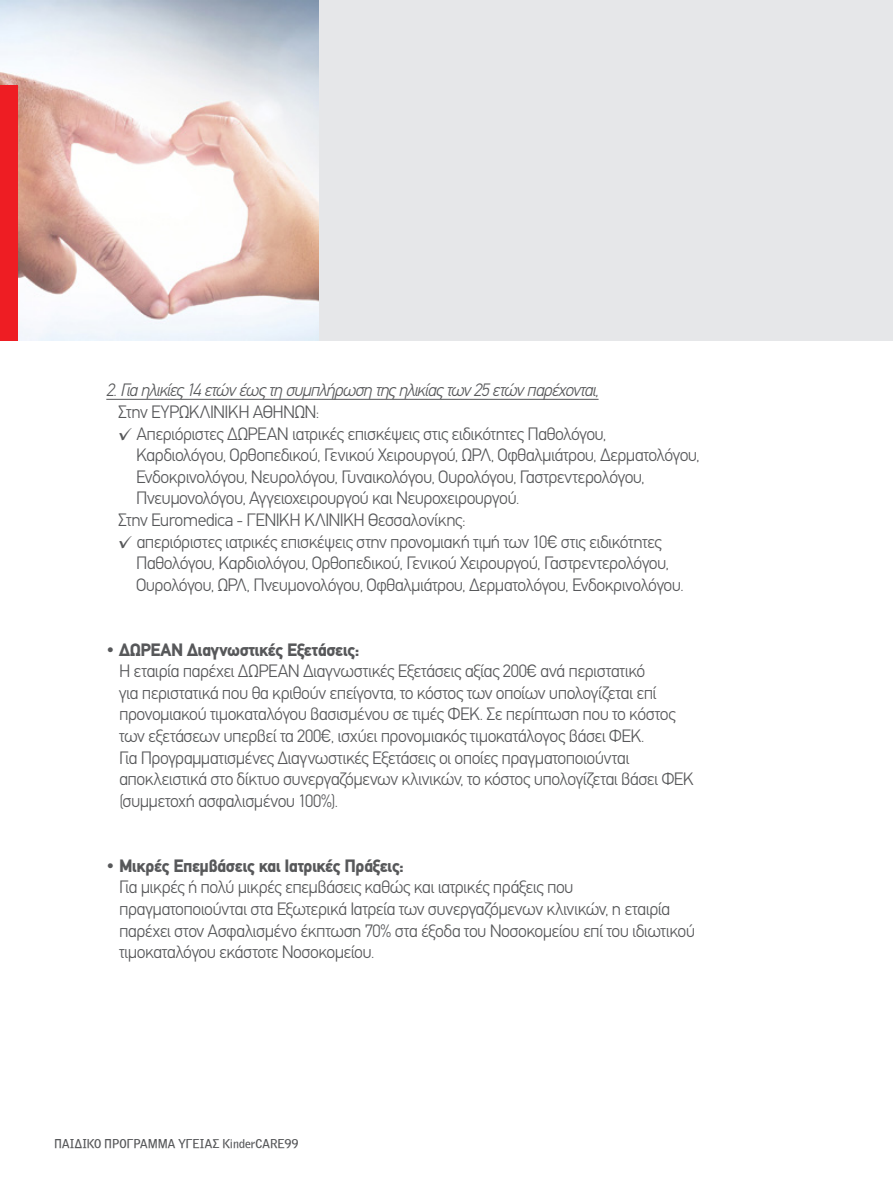
<style>
.page{position:relative;width:893px;height:1191px;background:#fff}
.page>*{position:absolute;margin:0;border:0;box-sizing:border-box;transform-origin:0 0}
.t1{font:300 18px/21.6px "PF Din Text";letter-spacing:-.03em;color:#57585a}
.t2{font:italic 300 18px "PF Din Text";letter-spacing:-.05em;color:#57585a}
.t3{font:12px "PF Bell Gothic";letter-spacing:.01em;color:#57585a}
.s1{font-family:"PF Beau Sans Pro";font-weight:700}
.s2{font-weight:900}
</style>
<div class="page">
<hr style="left:106px;top:399px;width:493px;height:1px;background:#57585a">
<div style="left:0;top:0;width:893px;height:340px;background:#e6e7e9"></div>
<img style="left:0;top:0;width:319px;height:340px">
<div style="left:0;top:85px;width:17px;height:255px;background:#ee1d23"></div>
<p class="t2" style="left:106px;top:379px;width:494px">2. Για ηλικίες 14 ετών έως τη συμπλήρωση της ηλικίας των 25 ετών παρέχονται,</p>
<p class="t1" style="left:118px;top:401px;width:203px">Στην ΕΥΡΩΚΛΙΝΙΚΗ ΑΘΗΝΩΝ:</p>
<p class="t1" style="left:118px;top:423px;width:490px"><span class="s1">✓</span> Απεριόριστες ΔΩΡΕΑΝ ιατρικές επισκέψεις στις ειδικότητες Παθολόγου,</p>
<p class="t1" style="left:136px;top:444px;width:565px">Καρδιολόγου, Ορθοπεδικού, Γενικού Χειρουργού, ΩΡΛ, Οφθαλμιάτρου, Δερματολόγου,</p>
<p class="t1" style="left:136px;top:466px;width:510px">Ενδοκρινολόγου, Νευρολόγου, Γυναικολόγου, Ουρολόγου, Γαστρεντερολόγου,</p>
<p class="t1" style="left:136px;top:487px;width:385px">Πνευμονολόγου, Αγγειοχειρουργού και Νευροχειρουργού.</p>
<p class="t1" style="left:118px;top:509px;width:349px">Στην Euromedica - ΓΕΝΙΚΗ ΚΛΙΝΙΚΗ Θεσσαλονίκης:</p>
<p class="t1" style="left:136px;top:531px;width:549px;text-indent:-18px"><span class="s1">✓</span> απεριόριστες ιατρικές επισκέψεις στην προνομιακή τιμή των 10€ στις ειδικότητες<br>Παθολόγου, Καρδιολόγου, Ορθοπεδικού, Γενικού Χειρουργού, Γαστρεντερολόγου,<br>Ουρολόγου, ΩΡΛ, Πνευμονολόγου, Οφθαλμιάτρου, Δερματολόγου, Ενδοκρινολόγου.</p>
<p class="t1" style="left:119px;top:639px;width:576px;text-indent:-13px">• <span class="s2">ΔΩΡΕΑΝ Διαγνωστικές Εξετάσεις:<br></span>Η εταιρία παρέχει ΔΩΡΕΑΝ Διαγνωστικές Εξετάσεις αξίας 200€ ανά περιστατικό<br>για περιστατικά που θα κριθούν επείγοντα, το κόστος των οποίων υπολογίζεται επί προνομιακού τιμοκαταλόγου βασισμένου σε τιμές ΦΕΚ. Σε περίπτωση που το κόστος των εξετάσεων υπερβεί τα 200€, ισχύει προνομιακός τιμοκατάλογος βάσει ΦΕΚ.<br>Για Προγραμματισμένες Διαγνωστικές Εξετάσεις οι οποίες πραγματοποιούνται αποκλειστικά στο δίκτυο συνεργαζόμενων κλινικών, το κόστος υπολογίζεται βάσει ΦΕΚ (συμμετοχή ασφαλισμένου 100%).</p>
<p class="t1" style="left:119px;top:855px;width:578px;text-indent:-13px">• <span class="s2">Μικρές Επεμβάσεις και Ιατρικές Πράξεις:<br></span>Για μικρές ή πολύ μικρές επεμβάσεις καθώς και ιατρικές πράξεις που πραγματοποιούνται στα Εξωτερικά Ιατρεία των συνεργαζόμενων κλινικών, η εταιρία παρέχει στον Ασφαλισμένο έκπτωση 70% στα έξοδα του Νοσοκομείου επί του ιδιωτικού τιμοκαταλόγου εκάστοτε Νοσοκομείου.</p>
<p class="t3" style="left:54px;top:1136px;width:246px">ΠΑΙΔΙΚΟ ΠΡΟΓΡΑΜΜΑ ΥΓΕΙΑΣ KinderCARE99</p>
</div>
